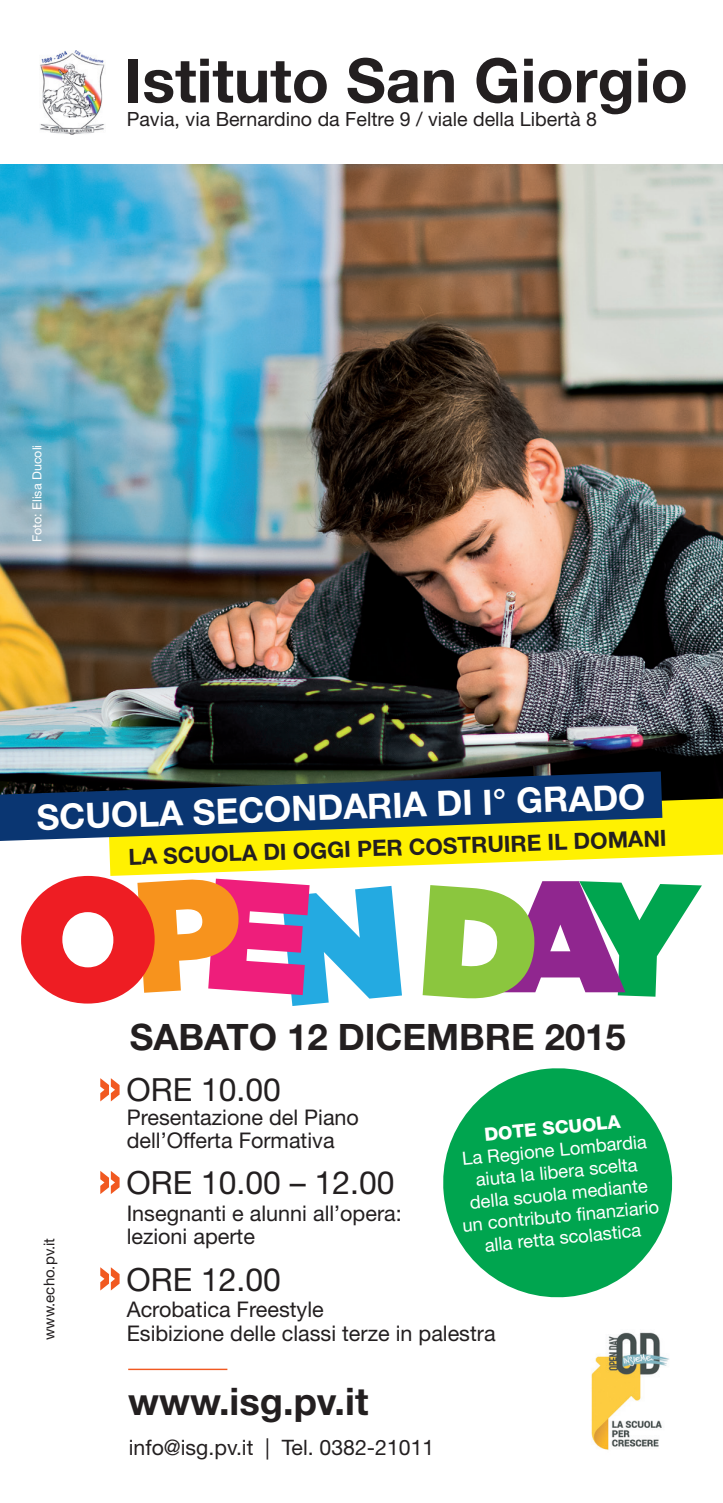
<style>
.page{position:relative;width:723px;height:1503px;background:#fff}
.page>*{position:absolute;margin:0;border:0;box-sizing:border-box;transform-origin:0 0}
.t1{font:700 61.25px "Helvetica Neue LT Std";color:#231f20}
.t2{font:700 38px "Helvetica Neue LT Std";color:#231f20}
.t3{font:700 36.5px "Helvetica Neue LT Std";color:#231f20}
.t4{font:700 35px "Helvetica Neue LT Std";color:#fff}
.t5{font:32px "Helvetica Neue LT Std";color:#231f20}
.t6{font:700 22.5px "Helvetica Neue LT Std";color:#231f20}
.t7{font:21.5px "Helvetica Neue LT Std";color:#231f20}
.t8{font:21.25px "Helvetica Neue LT Std";color:#231f20}
.t9{font:19.5px "Helvetica Neue LT Std";color:#231f20}
.t10{font:18.25px "Helvetica Neue LT Std";color:#fff}
.t11{font:800 18.25px "Helvetica Neue LT Std";color:#fff}
.t12{font:15px "Helvetica Neue LT Std";color:#231f20}
.t13{font:12.5px "Helvetica Neue LT Std";color:#fff}
</style>
<div class="page">
<img style="left:0;top:164px;width:723px;height:634px">
<svg style="left:21px;top:876px;width:381px;height:130px"></svg>
<svg style="left:423px;top:881px;width:279px;height:117px"></svg>
<svg style="left:100px;top:1078px;width:20px;height:23px"></svg>
<svg style="left:100px;top:1171px;width:20px;height:23px"></svg>
<svg style="left:100px;top:1267px;width:20px;height:23px"></svg>
<hr style="left:128px;top:1368px;width:99px;height:2px;background:#f15921">
<img style="left:591px;top:1332px;width:78px;height:118px">
<img style="left:40px;top:50px;width:65px;height:84px">
<svg style="left:109px;top:798px;width:614px;height:78px;fill:#fff101"></svg>
<svg style="left:0;top:771px;width:662px;height:70px;background:#385554"></svg>
<svg style="left:443px;top:1068px;width:230px;height:230px;fill:#00a54f"></svg>
<p class="t1" style="left:124px;top:43px;width:565px">Istituto San Giorgio</p>
<p class="t9" style="left:127px;top:107px;width:472px">Pavia, via Bernardino da Feltre 9 / viale della Libertà 8</p>
<p class="t13" style="left:30px;top:542px;width:99px;rotate:-90deg">Foto: Elisa Ducoli</p>
<p class="t4" style="left:36px;top:796px;width:611px;rotate:-2deg">SCUOLA SECONDARIA DI I° GRADO</p>
<p class="t6" style="left:128px;top:843px;width:540px;rotate:-2deg">LA SCUOLA DI OGGI PER COSTRUIRE IL DOMANI</p>
<p class="t12" style="left:40px;top:1340px;width:104px;rotate:-90deg">www.echo.pv.it</p>
<p class="t3" style="left:130px;top:1014px;width:497px">SABATO 12 DICEMBRE 2015</p>
<p class="t5" style="left:127px;top:1071px;width:156px">ORE 10.00</p>
<p class="t7" style="left:127px;top:1104px;width:234px">Presentazione del Piano</p>
<p class="t7" style="left:127px;top:1127px;width:209px">dell’Offerta Formativa</p>
<p class="t5" style="left:127px;top:1163px;width:270px">ORE 10.00 – 12.00</p>
<p class="t7" style="left:127px;top:1200px;width:277px">Insegnanti e alunni all’opera:</p>
<p class="t7" style="left:127px;top:1223px;width:130px">lezioni aperte</p>
<p class="t5" style="left:127px;top:1260px;width:156px">ORE 12.00</p>
<p class="t7" style="left:127px;top:1296px;width:199px">Acrobatica Freestyle</p>
<p class="t7" style="left:127px;top:1320px;width:370px">Esibizione delle classi terze in palestra</p>
<p class="t11" style="left:483px;top:1124px;width:138px;rotate:-6deg">DOTE SCUOLA</p>
<p class="t10" style="left:461px;top:1148px;width:187px;rotate:-6deg">La Regione Lombardia</p>
<p class="t10" style="left:475px;top:1169px;width:164px;rotate:-6deg">aiuta la libera scelta</p>
<p class="t10" style="left:469px;top:1192px;width:180px;rotate:-6deg">della scuola mediante</p>
<p class="t10" style="left:461px;top:1215px;width:199px;rotate:-6deg">un contributo fi nanziario</p>
<p class="t10" style="left:484px;top:1234px;width:159px;rotate:-6deg">alla retta scolastica</p>
<p class="t2" style="left:128px;top:1378px;width:242px">www.isg.pv.it</p>
<p class="t8" style="left:129px;top:1434px;width:307px">info@isg.pv.it | Tel. 0382-21011</p>
</div>
